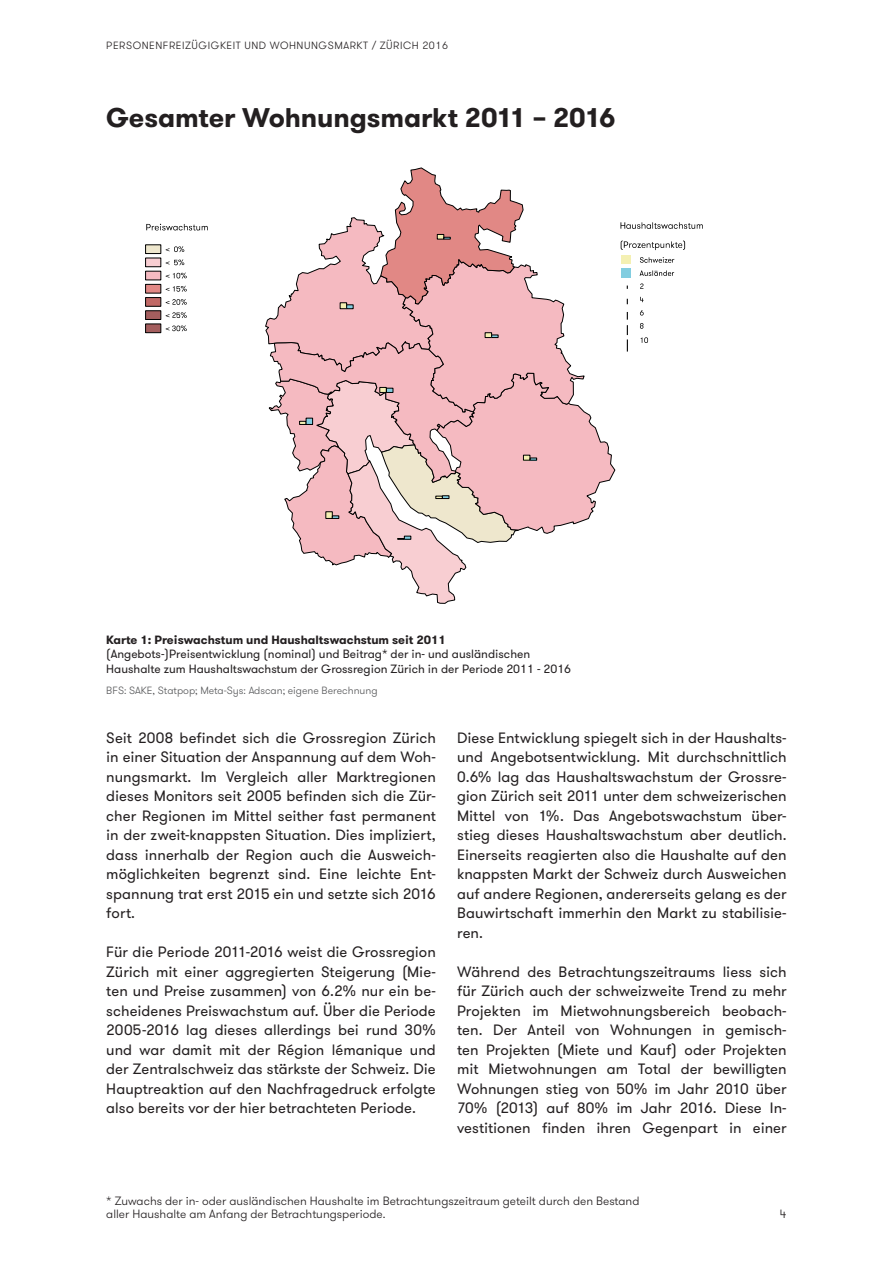
<style>
.page{position:relative;width:893px;height:1263px;background:#fff}
.page>*{position:absolute;margin:0;border:0;box-sizing:border-box;transform-origin:0 0}
.Titel{font:700 27px "GT Walsheim";letter-spacing:-.005em;color:#231f20}
.Lauftext{font:15px/19.5px "GT Walsheim";color:#231f20;text-align:justify}
.Bildlegende{font:12px/14.4px "GT Walsheim";color:#231f20}
.t1{font:300 12px/13.5px "GT Walsheim";color:#231f20}
.Bildlegende-2{font:700 12px "GT Walsheim";color:#231f20}
.Bildquelle{font:300 10.5px "GT Walsheim";color:#57585a}
.t2{font:300 10.5px "GT Walsheim";letter-spacing:.05em;color:#231f20}
</style>
<div class="page">
<div style="left:145px;top:244px;width:16px;height:10px;background:#eee7cd;border:1px solid #000"></div>
<svg style="left:166px;top:246px;width:18px;height:6px"></svg>
<div style="left:145px;top:258px;width:16px;height:9px;background:#f8ced2;border:1px solid #000"></div>
<svg style="left:166px;top:259px;width:18px;height:6px"></svg>
<div style="left:145px;top:271px;width:16px;height:9px;background:#f5bac1"></div>
<svg style="left:166px;top:273px;width:21px;height:5px"></svg>
<div style="left:145px;top:284px;width:16px;height:9px;background:#e18885;border:1px solid #000"></div>
<svg style="left:166px;top:286px;width:21px;height:6px"></svg>
<div style="left:145px;top:297px;width:16px;height:10px;background:#c16966;border:1px solid #000"></div>
<svg style="left:166px;top:299px;width:21px;height:6px"></svg>
<div style="left:145px;top:310px;width:16px;height:10px;background:#a45e5e;border:1px solid #000"></div>
<svg style="left:166px;top:312px;width:21px;height:6px"></svg>
<div style="left:145px;top:324px;width:16px;height:9px;background:#a45e5e;border:1px solid #000"></div>
<svg style="left:166px;top:325px;width:21px;height:6px"></svg>
<svg style="left:146px;top:224px;width:62px;height:6px"></svg>
<svg style="left:265px;top:167px;width:438px;height:437px"></svg>
<p class="t2" style="left:106px;top:38px;width:343px">PERSONENFREIZÜGIGKEIT UND WOHNUNGSMARKT / ZÜRICH 2016</p>
<p class="Titel" style="left:106px;top:100px;width:511px">Gesamter Wohnungsmarkt 2011 – 2016</p>
<p class="Bildlegende-2" style="left:106px;top:632px;width:341px">Karte 1: Preiswachstum und Haushaltswachstum seit 2011</p>
<p class="Bildlegende" style="left:106px;top:647px;width:466px">(Angebots-)Preisentwicklung (nominal) und Beitrag* der in- und ausländischen<br>Haushalte zum Haushaltswachstum der Grossregion Zürich in der Periode 2011 - 2016</p>
<p class="Bildquelle" style="left:106px;top:683px;width:273px">BFS: SAKE, Statpop; Meta-Sys: Adscan; eigene Berechnung</p>
<p class="Lauftext" style="left:106px;top:728px;width:331px">Seit 2008 befindet sich die Grossregion Zürich in einer Situation der Anspannung auf dem Woh&shy;nungsmarkt. Im Vergleich aller Marktregionen dieses Monitors seit 2005 befinden sich die Zür&shy;cher Regionen im Mittel seither fast permanent in der zweit-knappsten Situation. Dies impliziert, dass innerhalb der Region auch die Ausweich&shy;möglichkeiten begrenzt sind. Eine leichte Ent&shy;spannung trat erst 2015 ein und setzte sich 2016 fort.</p>
<p class="Lauftext" style="left:106px;top:942px;width:331px">Für die Periode 2011-2016 weist die Grossregion Zürich mit einer aggregierten Steigerung (Mie&shy;ten und Preise zusammen) von 6.2% nur ein be&shy;scheidenes Preiswachstum auf. Über die Periode 2005-2016 lag dieses allerdings bei rund 30% und war damit mit der Région lémanique und der Zentralschweiz das stärkste der Schweiz. Die Hauptreaktion auf den Nachfragedruck erfolgte also bereits vor der hier betrachteten Periode.</p>
<p class="Lauftext" style="left:457px;top:728px;width:331px">Diese Entwicklung spiegelt sich in der Haushalts&shy;und Angebotsentwicklung. Mit durchschnittlich 0.6% lag das Haushaltswachstum der Grossre&shy;gion Zürich seit 2011 unter dem schweizerischen Mittel von 1%. Das Angebotswachstum über&shy;stieg dieses Haushaltswachstum aber deutlich.<br>Einerseits reagierten also die Haushalte auf den knappsten Markt der Schweiz durch Ausweichen auf andere Regionen, andererseits gelang es der Bauwirtschaft immerhin den Markt zu stabilisie&shy;ren.</p>
<p class="Lauftext" style="left:457px;top:962px;width:331px">Während des Betrachtungszeitraums liess sich für Zürich auch der schweizweite Trend zu mehr Projekten im Mietwohnungsbereich beobach&shy;ten. Der Anteil von Wohnungen in gemisch&shy;ten Projekten (Miete und Kauf) oder Projekten mit Mietwohnungen am Total der bewilligten Wohnungen stieg von 50% im Jahr 2010 über 70% (2013) auf 80% im Jahr 2016. Diese In&shy;vestitionen finden ihren Gegenpart in einer</p>
<p class="t1" style="left:106px;top:1194px;width:535px">* Zuwachs der in- oder ausländischen Haushalte im Betrachtungszeitraum geteilt durch den Bestand aller Haushalte am Anfang der Betrachtungsperiode.</p>
<p class="t1" style="left:780px;top:1207px;width:8px">4</p>
</div>
